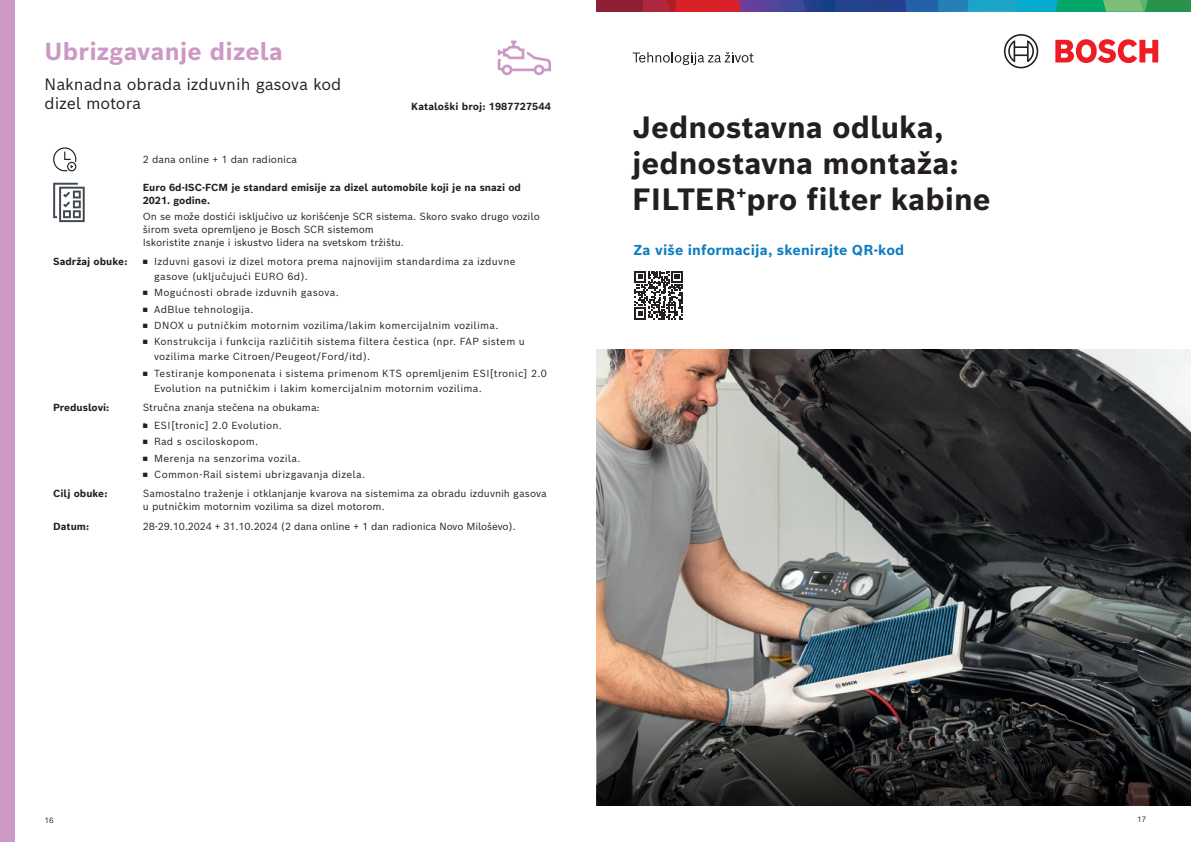
<style>
.page{position:relative;width:1191px;height:842px;background:#fff}
.page>*{position:absolute;margin:0;border:0;box-sizing:border-box;transform-origin:0 0}
.t1{font:700 30px "Bosch Sans";color:#231f20}
.Bosch_Headline_Light{font:700 24px "Bosch Sans";letter-spacing:.01em;color:#cc98c4}
.Bosch_Headline_Light-2{font:16px/19.2px "Bosch Sans";color:#231f20}
.t2{font:700 14px "Bosch Sans";letter-spacing:.01em;color:#0d7dc2}
.Text_Light_10_13{font:10px/15px "Bosch Sans";letter-spacing:.015em;color:#231f20}
.Text_Light_10_13-2{font:10px/13px "Bosch Sans";letter-spacing:-.01em;color:#231f20}
.Text_Light_10_13-3{font:700 10px/13px "Bosch Sans";color:#231f20}
.Text_Light_10_13-4{font:10px "Bosch Sans";letter-spacing:-.005em;color:#231f20}
.Bosch_Headline_Light-3{font:700 10px "Bosch Sans";letter-spacing:.01em;color:#231f20}
.t3{font:7.5px "Bosch Sans";color:#231f20}
</style>
<div class="page">
<div style="left:0;top:0;width:14px;height:842px;background:#cc98c4"></div>
<svg style="left:53px;top:147px;width:23px;height:24px"></svg>
<svg style="left:53px;top:183px;width:32px;height:39px"></svg>
<svg style="left:498px;top:41px;width:53px;height:34px"></svg>
<svg style="left:1055px;top:39px;width:103px;height:24px"></svg>
<svg style="left:1004px;top:34px;width:34px;height:34px"></svg>
<img style="left:597px;top:349px;width:594px;height:354px">
<svg style="left:597px;top:703px;width:594px;height:103px"></svg>
<svg style="left:634px;top:271px;width:49px;height:48px"></svg>
<div style="left:597px;top:0;width:45px;height:12px;background:#8f1f35"></div>
<svg style="left:642px;top:0;width:549px;height:12px"></svg>
<svg style="left:632px;top:52px;width:122px;height:13px"></svg>
<p class="Bosch_Headline_Light" style="left:45px;top:31px;width:240px">Ubrizgavanje dizela</p>
<p class="Bosch_Headline_Light-2" style="left:45px;top:73px;width:298px">Naknadna obrada izduvnih gasova kod dizel motora</p>
<p class="Bosch_Headline_Light-3" style="left:411px;top:98px;width:141px">Kataloški broj: 1987727544</p>
<p class="Text_Light_10_13" style="left:143px;top:151px;width:156px">2 dana online + 1 dan radionica</p>
<p class="Text_Light_10_13-3" style="left:143px;top:180px;width:380px">Euro 6d-ISC-FCM je standard emisije za dizel automobile koji je na snazi od<br>2021. godine.</p>
<p class="Text_Light_10_13-2" style="left:143px;top:209px;width:398px">On se može dostići isključivo uz korišćenje SCR sistema. Skoro svako drugo vozilo širom sveta opremljeno je Bosch SCR sistemom</p>
<p class="Text_Light_10_13-4" style="left:143px;top:233px;width:263px">Iskoristite znanje i iskustvo lidera na svetskom tržištu.</p>
<p class="Text_Light_10_13-3" style="left:53px;top:254px;width:76px">Sadržaj obuke:</p>
<p class="Text_Light_10_13" style="left:154px;top:253px;width:363px;text-indent:-11px">◾ Izduvni gasovi iz dizel motora prema najnovijim standardima za izduvne gasove (uključujući EURO 6d).</p>
<p class="Text_Light_10_13" style="left:143px;top:284px;width:198px">◾ Mogućnosti obrade izduvnih gasova.</p>
<p class="Text_Light_10_13" style="left:143px;top:301px;width:112px">◾ AdBlue tehnologija.</p>
<p class="Text_Light_10_13" style="left:143px;top:317px;width:357px">◾ DNOX u putničkim motornim vozilima/lakim komercijalnim vozilima.</p>
<p class="Text_Light_10_13" style="left:154px;top:333px;width:372px;text-indent:-11px">◾ Konstrukcija i funkcija različitih sistema filtera čestica (npr. FAP sistem u vozilima marke Citroen/Peugeot/Ford/itd).</p>
<p class="Text_Light_10_13" style="left:154px;top:365px;width:394px;text-indent:-11px">◾ Testiranje komponenata i sistema primenom KTS opremljenim ESI[tronic] 2.0<br>Evolution na putničkim i lakim komercijalnim motornim vozilima.</p>
<p class="Text_Light_10_13-3" style="left:53px;top:400px;width:58px">Preduslovi:</p>
<p class="Text_Light_10_13" style="left:143px;top:400px;width:178px;line-height:13px">Stručna znanja stečena na obukama: .</p>
<p class="Text_Light_10_13" style="left:143px;top:417px;width:141px">◾ ESI[tronic] 2.0 Evolution.</p>
<p class="Text_Light_10_13" style="left:143px;top:433px;width:117px">◾ Rad s osciloskopom.</p>
<p class="Text_Light_10_13" style="left:143px;top:450px;width:159px">◾ Merenja na senzorima vozila.</p>
<p class="Text_Light_10_13" style="left:143px;top:466px;width:224px">◾ Common-Rail sistemi ubrizgavanja dizela.</p>
<p class="Text_Light_10_13-3" style="left:53px;top:486px;width:56px">Cilj obuke:</p>
<p class="Text_Light_10_13" style="left:143px;top:486px;width:405px;line-height:13px">Samostalno traženje i otklanjanje kvarova na sistemima za obradu izduvnih gasova u putničkim motornim vozilima sa dizel motorom.</p>
<p class="Text_Light_10_13-3" style="left:53px;top:519px;width:38px">Datum:</p>
<p class="Text_Light_10_13-2" style="left:143px;top:519px;width:375px">28-29.10.2024 + 31.10.2024 (2 dana online + 1 dan radionica Novo Miloševo).</p>
<p class="t1" style="left:632px;top:102px;width:313px">Jednostavna odluka,</p>
<p class="t1" style="left:632px;top:138px;width:328px">jednostavna montaža:</p>
<p class="t1" style="left:632px;top:174px;width:360px">FILTER<sup>+</sup>pro filter kabine</p>
<p class="t2" style="left:633px;top:238px;width:272px">Za više informacija, skenirajte QR-kod</p>
<p class="t3" style="left:45px;top:814px;width:11px">16</p>
<p class="t3" style="left:1137px;top:813px;width:11px">17</p>
</div>
